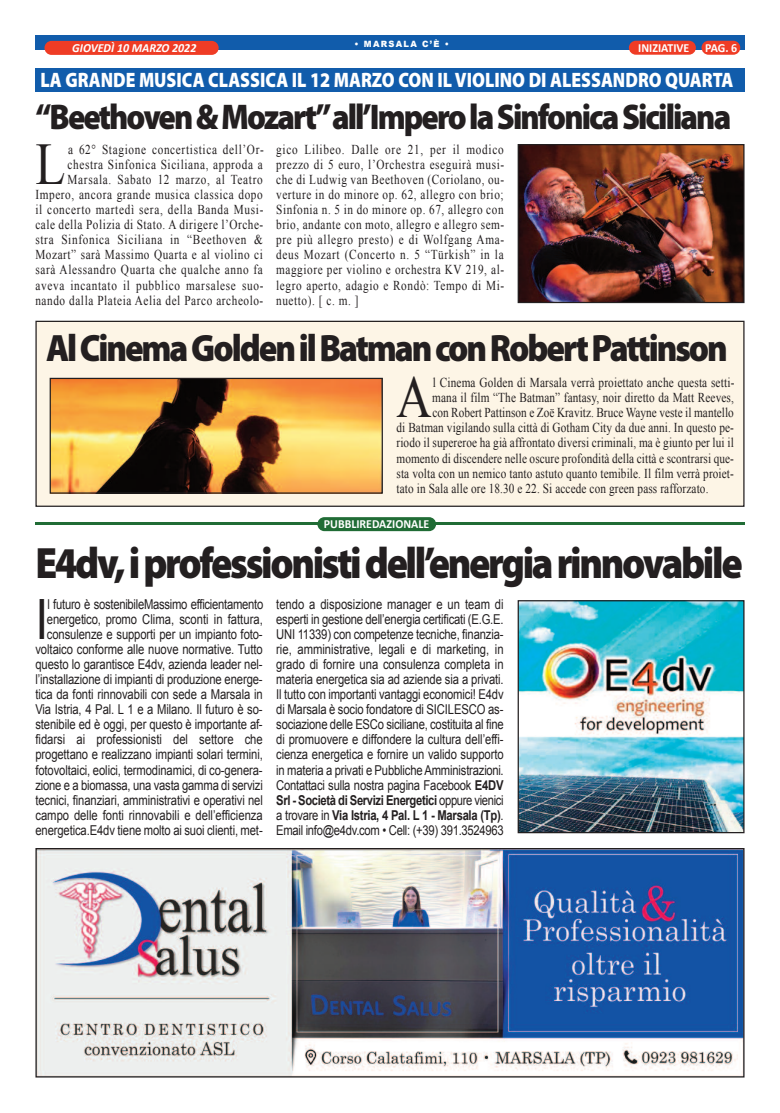
<style>
.page{position:relative;width:780px;height:1113px;background:#fff}
.page>*{position:absolute;margin:0;border:0;box-sizing:border-box;transform-origin:0 0}
.t1{font:59px "Times New Roman";color:#231f20;scale:.83 1}
.t2{font:55.62px "Arial";color:#231f20;scale:.83 1}
.t3{font:900 44px "Myriad Pro";letter-spacing:-.06em;color:#231f20;scale:.9 1}
.t4{font:900 38.25px "Myriad Pro";letter-spacing:-.06em;color:#231f20;scale:.9 1}
.t5{font:900 35.88px "Myriad Pro";letter-spacing:-.06em;color:#231f20;scale:.9 1}
.t6{font:900 20.88px "Myriad Pro";color:#fff;scale:.85 1}
.t7{font:13.62px/15px "Arial";letter-spacing:-.01em;color:#231f20;text-align:right;scale:.83 1}
.t8{font:13.62px/15px "Times New Roman";letter-spacing:.015em;color:#231f20;text-align:justify;scale:.83 1}
.t9{font:13.62px/15px "Times New Roman";letter-spacing:.06em;color:#231f20;text-align:right;scale:.83 1}
.t10{font:700 12.38px "Calibri";color:#fff;scale:.96 1}
.t11{font:italic 700 12.38px "Calibri";color:#fff;scale:.96 1}
.t12{font:900 8.62px "Arial";letter-spacing:.15em;color:#fff;scale:.96 1}
.s1{font-weight:700}
</style>
<div class="page">
<div style="left:35px;top:35px;width:709px;height:14px;background:#115cab"></div>
<div style="left:701px;top:41px;width:39px;height:14px;background:#ef3c25;border-radius:7px"></div>
<div style="left:44px;top:41px;width:175px;height:14px;background:#ef3c25;border-radius:7px"></div>
<div style="left:629px;top:41px;width:66px;height:14px;background:#ef3c25;border-radius:7px"></div>
<hr style="left:35px;top:522px;width:709px;height:3px;background:#206c35">
<img style="left:519px;top:602px;width:223px;height:229px">
<div style="left:517px;top:600px;width:227px;height:233px;border:1px solid #231f20"></div>
<img style="left:37px;top:850px;width:705px;height:225px">
<div style="left:35px;top:848px;width:709px;height:229px;border:1px solid #231f20"></div>
<div style="left:317px;top:517px;width:119px;height:14px;background:#206c35;border-radius:7px"></div>
<div style="left:36px;top:321px;width:707px;height:185px;background:#fdf5e6"></div>
<div style="left:35px;top:321px;width:709px;height:186px;border:1px solid #231f20"></div>
<div style="left:35px;top:68px;width:709px;height:24px;background:#115cab"></div>
<img style="left:519px;top:146px;width:223px;height:155px">
<div style="left:517px;top:144px;width:227px;height:159px;border:1px solid #231f20"></div>
<img style="left:52px;top:380px;width:329px;height:112px">
<div style="left:50px;top:378px;width:333px;height:116px;border:1px solid #231f20"></div>
<p class="t12" style="left:354px;top:37px;width:100px">• MARSALA C’È •</p>
<p class="t11" style="left:72px;top:42px;width:131px">GIOVEDÌ 10 MARZO 2022</p>
<p class="t10" style="left:638px;top:43px;width:55px">INIZIATIVE</p>
<p class="t10" style="left:705px;top:43px;width:35px">PAG. 6</p>
<h3 class="t6" style="left:40px;top:72px;width:816px">LA GRANDE MUSICA CLASSICA IL 12 MARZO CON IL VIOLINO DI ALESSANDRO QUARTA</h3>
<h3 class="t5" style="left:35px;top:103px;width:774px">“Beethoven&amp;Mozart”all’ImperolaSinfonicaSiciliana</h3>
<p class="t9" style="left:35px;top:142px;width:277px">a 62° Stagione concertistica dell’Or&shy;chestra Sinfonica Siciliana, approda a Marsala. Sabato 12 marzo, al Teatro Impero, ancora grande musica classica dopo il concerto martedì sera, della Banda Musi&shy;cale della Polizia di Stato. A dirigere l’Orche&shy;stra Sinfonica Siciliana in “Beethoven &amp; Mozart” sarà Massimo Quarta e al violino ci sarà Alessandro Quarta che qualche anno fa aveva incantato il pubblico marsalese suo&shy;nando dalla Plateia Aelia del Parco archeolo-</p>
<p class="t8" style="left:276px;top:142px;width:276px">gico Lilibeo. Dalle ore 21, per il modico prezzo di 5 euro, l’Orchestra eseguirà musi&shy;che di Ludwig van Beethoven (Coriolano, ou&shy;verture in do minore op. 62, allegro con brio; Sinfonia n. 5 in do minore op. 67, allegro con brio, andante con moto, allegro e allegro sem&shy;pre più allegro presto) e di Wolfgang Ama&shy;deus Mozart (Concerto n. 5 “Türkish” in la maggiore per violino e orchestra KV 219, al&shy;legro aperto, adagio e Rondò: Tempo di Mi&shy;nuetto). [ c. m. ]</p>
<h1 class="t1" style="left:35px;top:131px;width:38px">L</h1>
<h3 class="t4" style="left:46px;top:334px;width:759px">AlCinemaGoldenilBatmanconRobertPattinson</h3>
<h1 class="t1" style="left:396px;top:365px;width:44px">A</h1>
<p class="t8" style="left:433px;top:375px;width:365px">l Cinema Golden di Marsala verrà proiettato anche questa setti-</p>
<p class="t8" style="left:432px;top:390px;width:365px">mana il film “The Batman” fantasy, noir diretto da Matt Reeves,</p>
<p class="t8" style="left:432px;top:405px;width:365px">con Robert Pattinson e Zoë Kravitz. Bruce Wayne veste il mantello</p>
<p class="t8" style="left:396px;top:420px;width:408px">di Batman vigilando sulla città di Gotham City da due anni. In questo pe-</p>
<p class="t8" style="left:396px;top:435px;width:408px">riodo il supereroe ha già affrontato diversi criminali, ma è giunto per lui il</p>
<p class="t8" style="left:396px;top:450px;width:408px">momento di discendere nelle oscure profondità della città e scontrarsi que-</p>
<p class="t8" style="left:396px;top:465px;width:408px">sta volta con un nemico tanto astuto quanto temibile. Il film verrà proiet-</p>
<p class="t8" style="left:396px;top:480px;width:377px">tato in Sala alle ore 18.30 e 22. Si accede con green pass rafforzato.</p>
<p class="t10" style="left:324px;top:518px;width:111px">PUBBLIREDAZIONALE</p>
<h3 class="t3" style="left:35px;top:546px;width:787px">E4dv,iprofessionistidell’energiarinnovabile</h3>
<p class="t7" style="left:35px;top:596px;width:276px">l futuro è sostenibileMassimo efficientamento energetico, promo Clima, sconti in fattura, consulenze e supporti per un impianto foto&shy;voltaico conforme alle nuove normative. Tutto questo lo garantisce E4dv, azienda leader nel&shy;l’installazione di impianti di produzione energe&shy;tica da fonti rinnovabili con sede a Marsala in Via Istria, 4 Pal. L 1 e a Milano. Il futuro è so&shy;stenibile ed è oggi, per questo è importante af&shy;fidarsi ai professionisti del settore che progettano e realizzano impianti solari termini, fotovoltaici, eolici, termodinamici, di co-genera&shy;zione e a biomassa, una vasta gamma di servizi tecnici, finanziari, amministrativi e operativi nel campo delle fonti rinnovabili e dell’efficienza energetica.E4dv tiene molto ai suoi clienti, met-</p>
<p class="t7" style="left:276px;top:596px;width:275px;text-align:justify">tendo a disposizione manager e un team di esperti in gestione dell’energia certificati (E.G.E.<br>UNI 11339) con competenze tecniche, finanzia&shy;rie, amministrative, legali e di marketing, in grado di fornire una consulenza completa in materia energetica sia ad aziende sia a privati.<br>Il tutto con importanti vantaggi economici! E4dv di Marsala è socio fondatore di SICILESCO as&shy;sociazione delle ESCo siciliane, costituita al fine di promuovere e diffondere la cultura dell’effi&shy;cienza energetica e fornire un valido supporto in materia a privati e Pubbliche Amministrazioni.<br>Contattaci sulla nostra pagina Facebook <span class="s1">E4DV Srl - Società di Servizi Energetici</span> oppure vienici a trovare in <span class="s1">Via Istria, 4 Pal. L 1 - Marsala (Tp)</span>.<br>Email info@e4dv.com • Cell: (+39) 391.3524963</p>
<h2 class="t2" style="left:35px;top:588px;width:17px">I</h2>
</div>
